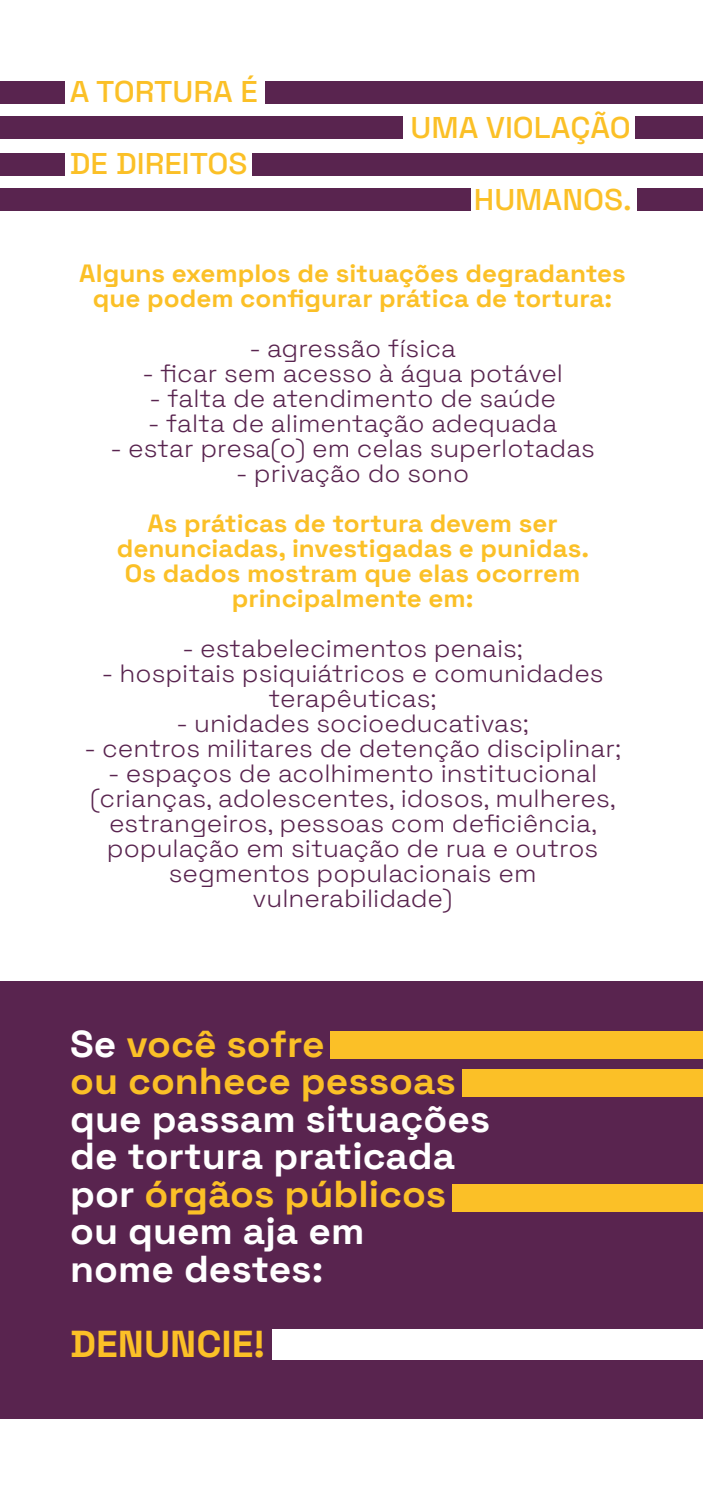
<style>
.page{position:relative;width:703px;height:1489px;background:#fff}
.page>*{position:absolute;margin:0;border:0;box-sizing:border-box;transform-origin:0 0}
.t1{font:700 37.5px/37.5px "Space Grotesk";color:#fff;scale:1.04 1}
.t2{font:700 37.5px/37.5px "Space Grotesk";color:#fbc027;scale:1.04 1}
.t3{font:500 30px "Space Grotesk";color:#fbc027;scale:1.04 1}
.t4{font:300 25px/25px "Space Grotesk";color:#59244f;text-align:center;scale:1.04 1}
.t5{font:700 25px/25px "Space Grotesk";color:#fbc027;text-align:center;scale:1.04 1}
.s1{color:#fff}
.s2{color:#fbc027}
</style>
<div class="page">
<div style="left:0;top:81px;width:65px;height:22px;background:#59244f"></div>
<div style="left:0;top:116px;width:402px;height:22px;background:#59244f"></div>
<div style="left:0;top:153px;width:65px;height:23px;background:#59244f"></div>
<div style="left:252px;top:153px;width:450px;height:23px;background:#59244f"></div>
<div style="left:0;top:188px;width:470px;height:23px;background:#59244f"></div>
<div style="left:637px;top:188px;width:65px;height:23px;background:#59244f"></div>
<div style="left:1px;top:981px;width:701px;height:437px;background:#59244f"></div>
<div style="left:635px;top:116px;width:67px;height:22px;background:#59244f"></div>
<div style="left:265px;top:81px;width:437px;height:22px;background:#59244f"></div>
<div style="left:272px;top:1328px;width:430px;height:30px;background:#fff"></div>
<div style="left:330px;top:1031px;width:372px;height:27px;background:#fbc027"></div>
<div style="left:462px;top:1068px;width:240px;height:28px;background:#fbc027"></div>
<div style="left:452px;top:1183px;width:250px;height:28px;background:#fbc027"></div>
<p class="t3" style="left:70px;top:69px;width:182px">A TORTURA É</p>
<p class="t3" style="left:70px;top:141px;width:172px">DE DIREITOS</p>
<p class="t3" style="left:410px;top:105px;width:213px">UMA VIOLAÇÃO</p>
<p class="t3" style="left:473px;top:177px;width:153px">HUMANOS.</p>
<p class="t5" style="left:79px;top:259px;width:526px">Alguns exemplos de situações degradantes que podem configurar prática de tortura:</p>
<p class="t4" style="left:249px;top:334px;width:200px">- agressão física</p>
<p class="t4" style="left:142px;top:359px;width:406px">- ficar sem acesso à água potável</p>
<p class="t4" style="left:149px;top:384px;width:392px">- falta de atendimento de saúde</p>
<p class="t4" style="left:148px;top:409px;width:395px">- falta de alimentação adequada</p>
<p class="t4" style="left:110px;top:434px;width:467px">- estar presa(o) em celas superlotadas</p>
<p class="t4" style="left:236px;top:459px;width:226px">- privação do sono</p>
<p class="t5" style="left:117px;top:509px;width:455px">As práticas de tortura devem ser denunciadas, investigadas e punidas.<br>Os dados mostram que elas ocorrem principalmente em:</p>
<p class="t4" style="left:182px;top:634px;width:329px">- estabelecimentos penais;</p>
<p class="t4" style="left:102px;top:659px;width:484px">- hospitais psiquiátricos e comunidades terapêuticas;</p>
<p class="t4" style="left:176px;top:709px;width:340px">- unidades socioeducativas;</p>
<p class="t4" style="left:84px;top:734px;width:517px">- centros militares de detenção disciplinar;</p>
<p class="t4" style="left:90px;top:759px;width:506px">- espaços de acolhimento institucional (crianças, adolescentes, idosos, mulheres, estrangeiros, pessoas com deficiência, população em situação de rua e outros segmentos populacionais em vulnerabilidade)</p>
<h1 class="t2" style="left:70px;top:1022px;width:372px"><span class="s1">Se</span> você sofre<br>ou conhece pessoas</h1>
<h1 class="t1" style="left:70px;top:1097px;width:405px">que passam situações de tortura praticada por <span class="s2">órgãos públicos </span>ou quem aja em<br>nome destes:</h1>
<h1 class="t2" style="left:70px;top:1322px;width:189px">DENUNCIE!</h1>
</div>
